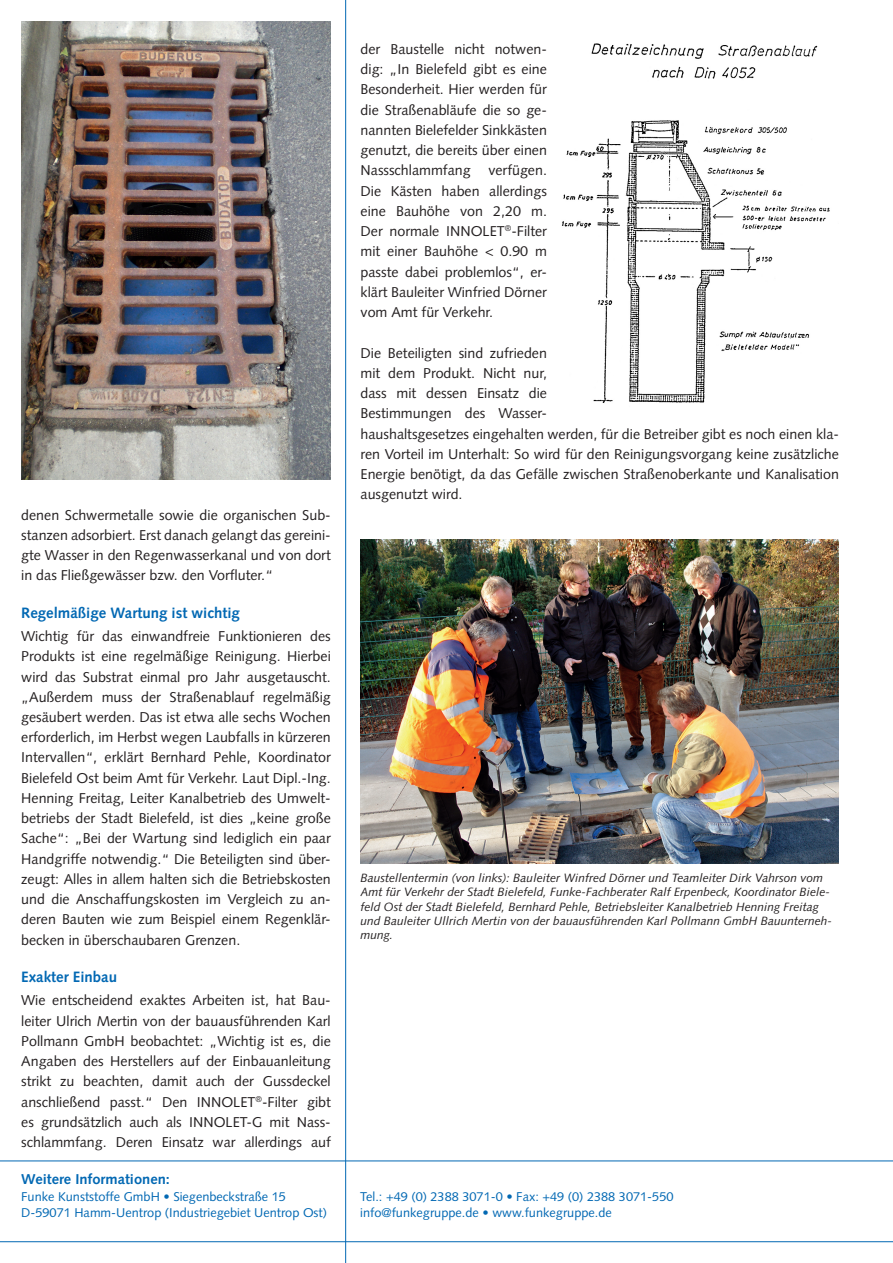
<style>
.page{position:relative;width:893px;height:1263px;background:#fff}
.page>*{position:absolute;margin:0;border:0;box-sizing:border-box;transform-origin:0 0}
.t1{font:700 15px "Syntax LT Std";color:#0268b3}
.t2{font:14.25px/20.2px "Syntax LT Std";color:#231f20;text-align:justify}
.t3{font:700 14.25px "Syntax LT Std";color:#0268b3}
.t4{font:12.75px "Syntax LT Std";color:#0268b3}
.t5{font:italic 12px/14.4px "Syntax LT Std";color:#231f20}
</style>
<div class="page">
<hr style="left:345px;top:0;width:1px;height:1263px;background:#0268b3">
<hr style="left:0;top:1241px;width:893px;height:1px;background:#0268b3">
<hr style="left:0;top:1160px;width:893px;height:1px;background:#0268b3">
<img style="left:591px;top:43px;width:227px;height:36px">
<img style="left:21px;top:21px;width:310px;height:458px">
<img style="left:361px;top:540px;width:478px;height:324px">
<img style="left:562px;top:120px;width:268px;height:283px">
<p class="t2" style="left:21px;top:505px;width:311px">denen Schwermetalle sowie die organischen Sub&shy;stanzen adsorbiert. Erst danach gelangt das gereini&shy;gte Wasser in den Regenwasserkanal und von dort in das Fließgewässer bzw. den Vorfluter.“</p>
<p class="t1" style="left:21px;top:604px;width:220px">Regelmäßige Wartung ist wichtig</p>
<p class="t2" style="left:21px;top:626px;width:311px;text-align:left">Wichtig für das einwandfreie Funktionieren des Produkts ist eine regelmäßige Reinigung. Hierbei wird das Substrat einmal pro Jahr ausgetauscht. „Außerdem muss der Straßenablauf regelmäßig gesäubert werden. Das ist etwa alle sechs Wochen erforderlich, im Herbst wegen Laubfalls in kürzeren Intervallen“, erklärt Bernhard Pehle, Koordinator Bielefeld Ost beim Amt für Verkehr. Laut Dipl.-Ing.<br>Henning Freitag, Leiter Kanalbetrieb des Umwelt&shy;betriebs der Stadt Bielefeld, ist dies „keine große Sache“: „Bei der Wartung sind lediglich ein paar Handgriffe notwendig.“ Die Beteiligten sind über&shy;zeugt: Alles in allem halten sich die Betriebskosten und die Anschaffungskosten im Vergleich zu an&shy;deren Bauten wie zum Beispiel einem Regenklär&shy;becken in überschaubaren Grenzen.</p>
<p class="t1" style="left:21px;top:968px;width:97px">Exakter Einbau</p>
<p class="t2" style="left:21px;top:990px;width:311px">Wie entscheidend exaktes Arbeiten ist, hat Bau&shy;leiter Ulrich Mertin von der bauausführenden Karl Pollmann GmbH beobachtet: „Wichtig ist es, die Angaben des Herstellers auf der Einbauanleitung strikt zu beachten, damit auch der Gussdeckel anschließend passt.“ Den INNOLET<sup>®</sup>-Filter gibt es grundsätzlich auch als INNOLET-G mit Nass&shy;schlammfang. Deren Einsatz war allerdings auf</p>
<p class="t2" style="left:361px;top:39px;width:188px">der Baustelle nicht notwen&shy;dig: „In Bielefeld gibt es eine Besonderheit. Hier werden für die Straßenabläufe die so ge&shy;nannten Bielefelder Sinkkästen genutzt, die bereits über einen Nassschlammfang verfügen.<br>Die Kästen haben allerdings eine Bauhöhe von 2,20 m.<br>Der normale INNOLET<sup>®</sup>-Filter mit einer Bauhöhe &lt; 0.90 m passte dabei problemlos“, er&shy;klärt Bauleiter Winfried Dörner vom Amt für Verkehr.</p>
<p class="t2" style="left:361px;top:343px;width:480px;text-align:left">Die Beteiligten sind zufrieden<br>mit dem Produkt. Nicht nur,<br>dass mit dessen Einsatz die<br>Bestimmungen des Wasser-<br>haushaltsgesetzes eingehalten werden, für die Betreiber gibt es noch einen kla&shy;ren Vorteil im Unterhalt: So wird für den Reinigungsvorgang keine zusätzliche Energie benötigt, da das Gefälle zwischen Straßenoberkante und Kanalisation ausgenutzt wird.</p>
<p class="t5" style="left:361px;top:870px;width:473px">Baustellentermin (von links): Bauleiter Winfred Dörner und Teamleiter Dirk Vahrson vom Amt für Verkehr der Stadt Bielefeld, Funke-Fachberater Ralf Erpenbeck, Koordinator Biele&shy;feld Ost der Stadt Bielefeld, Bernhard Pehle, Betriebsleiter Kanalbetrieb Henning Freitag und Bauleiter Ullrich Mertin von der bauausführenden Karl Pollmann GmbH Bauunterneh&shy;mung.</p>
<p class="t3" style="left:21px;top:1171px;width:150px">Weitere Informationen:</p>
<p class="t4" style="left:21px;top:1188px;width:266px">Funke Kunststoffe GmbH • Siegenbeckstraße 15</p>
<p class="t4" style="left:360px;top:1188px;width:315px">Tel.: +49 (0) 2388 3071-0 • Fax: +49 (0) 2388 3071-550</p>
<p class="t4" style="left:21px;top:1205px;width:307px">D-59071 Hamm-Uentrop (Industriegebiet Uentrop Ost)</p>
<p class="t4" style="left:360px;top:1205px;width:253px">info@funkegruppe.de • www.funkegruppe.de</p>
</div>
